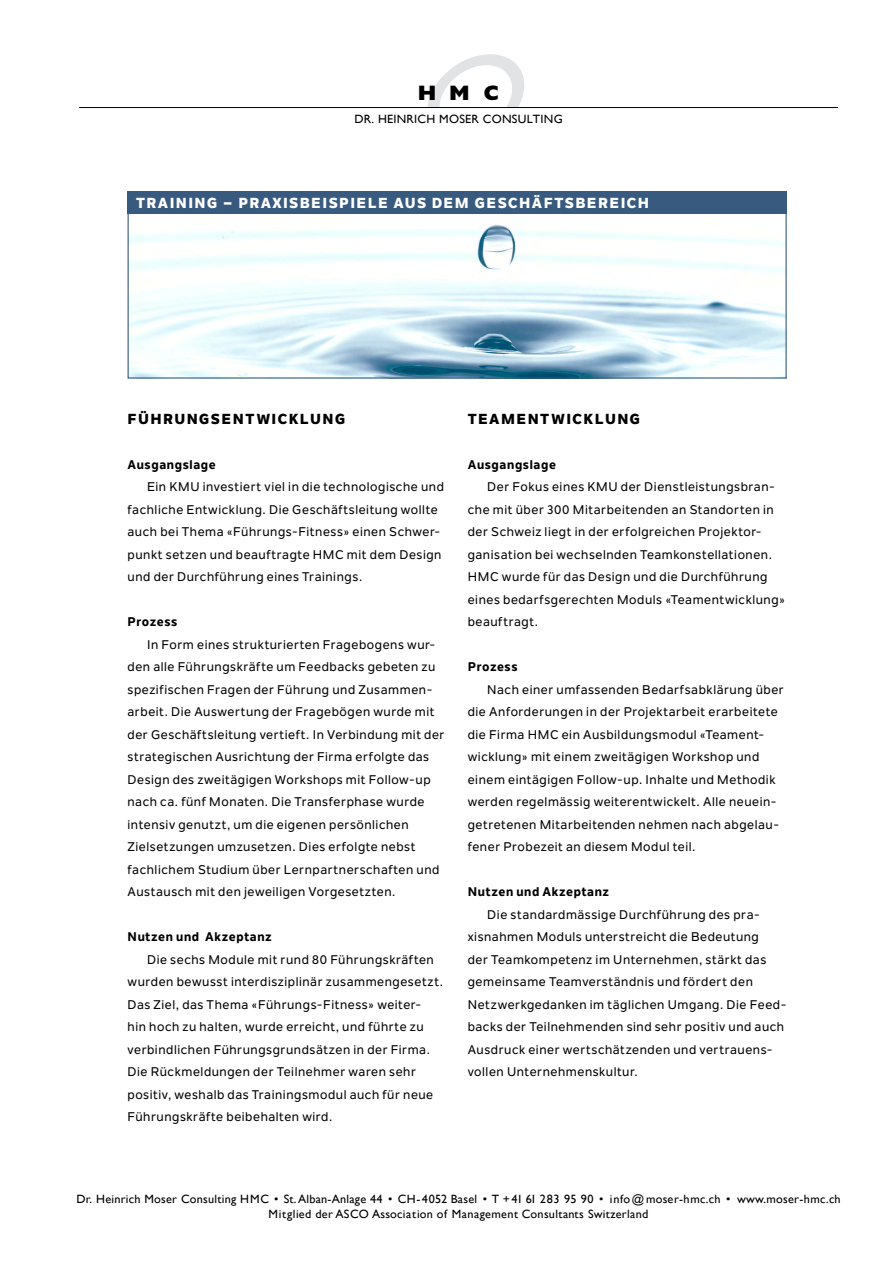
<style>
.page{position:relative;width:893px;height:1263px;background:#fff}
.page>*{position:absolute;margin:0;border:0;box-sizing:border-box;transform-origin:0 0}
.t1{font:800 21px "Gill Sans";color:#000}
.t2{font:800 14.4px "Nolan Next";letter-spacing:.095em;color:#fff}
.t3{font:800 14.4px "Nolan Next";letter-spacing:.095em;color:#000}
.t4{font:500 12.45px/22.5px "Nolan Next";letter-spacing:.045em;color:#000}
.t5{font:800 12.45px "Nolan Next";letter-spacing:.05em;color:#000}
.t6{font:12px/15px "Gill Sans";letter-spacing:.02em;color:#000;text-align:center}
</style>
<div class="page">
<svg style="left:428px;top:54px;width:96px;height:53px"></svg>
<hr style="left:79px;top:107px;width:759px;height:1px;background:#000">
<img style="left:130px;top:224px;width:655px;height:153px">
<div style="left:128px;top:191px;width:659px;height:23px;background:#395a7f"></div>
<h1 class="t1" style="left:418px;top:81px;width:83px">HMC</h1>
<p class="t6" style="left:354px;top:111px;width:210px">DR. HEINRICH MOSER CONSULTING</p>
<p class="t2" style="left:136px;top:194px;width:515px">TRAINING – PRAXISBEISPIELE AUS DEM GESCHÄFTSBEREICH</p>
<p class="t3" style="left:128px;top:409px;width:219px">FÜHRUNGSENTWICKLUNG</p>
<p class="t5" style="left:128px;top:456px;width:90px">Ausgangslage</p>
<p class="t4" style="left:128px;top:475px;width:318px;text-indent:19px">Ein KMU investiert viel in die technologische und fachliche Entwicklung. Die Geschäftsleitung wollte auch bei Thema «Führungs-Fitness» einen Schwer&shy;punkt setzen und beauftragte HMC mit dem Design und der Durchführung eines Trainings.</p>
<p class="t5" style="left:128px;top:614px;width:51px">Prozess</p>
<p class="t4" style="left:128px;top:633px;width:318px;text-indent:19px">In Form eines strukturierten Fragebogens wur&shy;den alle Führungskräfte um Feedbacks gebeten zu spezifischen Fragen der Führung und Zusammen&shy;arbeit. Die Auswertung der Fragebögen wurde mit der Geschäftsleitung vertieft. In Verbindung mit der strategischen Ausrichtung der Firma erfolgte das Design des zweitägigen Workshops mit Follow-up nach ca. fünf Monaten. Die Transferphase wurde intensiv genutzt, um die eigenen persönlichen Zielsetzungen umzusetzen. Dies erfolgte nebst fachlichem Studium über Lernpartnerschaften und Austausch mit den jeweiligen Vorgesetzten.</p>
<p class="t5" style="left:128px;top:929px;width:146px">Nutzen und Akzeptanz</p>
<p class="t4" style="left:128px;top:948px;width:317px;text-indent:19px">Die sechs Module mit rund 80 Führungskräften wurden bewusst interdisziplinär zusammengesetzt.<br>Das Ziel, das Thema «Führungs-Fitness» weiter-<br>hin hoch zu halten, wurde erreicht, und führte zu verbindlichen Führungsgrundsätzen in der Firma.<br>Die Rückmeldungen der Teilnehmer waren sehr positiv, weshalb das Trainingsmodul auch für neue Führungskräfte beibehalten wird.</p>
<p class="t3" style="left:468px;top:409px;width:174px">TEAMENTWICKLUNG</p>
<p class="t5" style="left:468px;top:456px;width:90px">Ausgangslage</p>
<p class="t4" style="left:468px;top:475px;width:319px;text-indent:19px">Der Fokus eines KMU der Dienstleistungsbran&shy;che mit über 300 Mitarbeitenden an Standorten in der Schweiz liegt in der erfolgreichen Projektor&shy;ganisation bei wechselnden Teamkonstellationen.<br>HMC wurde für das Design und die Durchführung eines bedarfsgerechten Moduls «Teamentwicklung» beauftragt.</p>
<p class="t5" style="left:468px;top:659px;width:51px">Prozess</p>
<p class="t4" style="left:468px;top:678px;width:318px;text-indent:19px">Nach einer umfassenden Bedarfsabklärung über die Anforderungen in der Projektarbeit erarbeitete die Firma HMC ein Ausbildungsmodul «Teament&shy;wicklung» mit einem zweitägigen Workshop und einem eintägigen Follow-up. Inhalte und Methodik werden regelmässig weiterentwickelt. Alle neuein&shy;getretenen Mitarbeitenden nehmen nach abgelau&shy;fener Probezeit an diesem Modul teil.</p>
<p class="t5" style="left:468px;top:884px;width:143px">Nutzen und Akzeptanz</p>
<p class="t4" style="left:468px;top:903px;width:320px;text-indent:20px">Die standardmässige Durchführung des pra&shy;xisnahmen Moduls unterstreicht die Bedeutung<br>der Teamkompetenz im Unternehmen, stärkt das gemeinsame Teamverständnis und fördert den Netzwerkgedanken im täglichen Umgang. Die Feed&shy;backs der Teilnehmenden sind sehr positiv und auch Ausdruck einer wertschätzenden und vertrauens&shy;vollen Unternehmenskultur.</p>
<p class="t6" style="left:76px;top:1191px;width:766px">Dr. Heinrich Moser Consulting HMC • St. Alban-Anlage 44 • CH-4052 Basel • T +41 61 283 95 90 • info @ moser-hmc.ch • www.moser-hmc.ch<br>Mitglied der ASCO Association of Management Consultants Switzerland</p>
</div>
